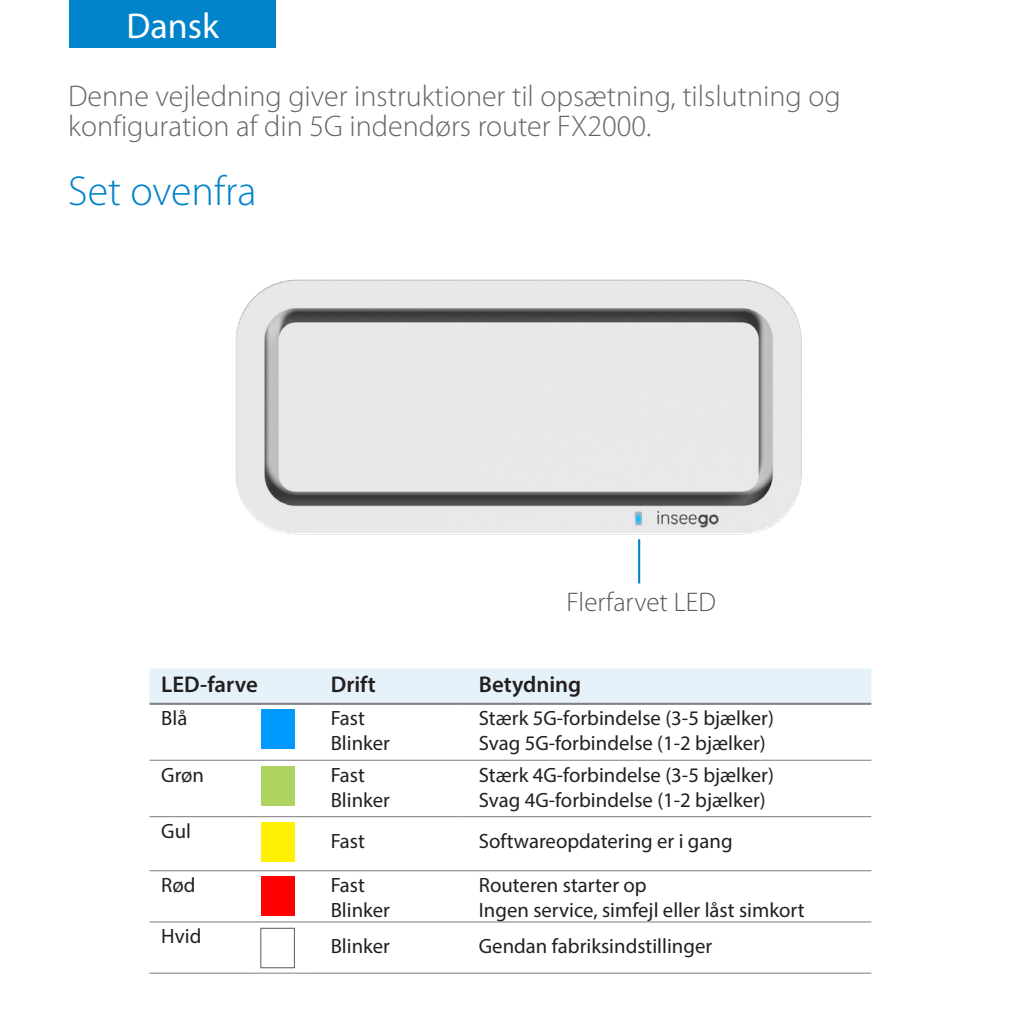
<style>
.page{position:relative;width:1021px;height:1021px;background:#fff}
.page>*{position:absolute;margin:0;border:0;box-sizing:border-box;transform-origin:0 0}
.Subhead_1{font:300 42px "Myriad Pro";color:#0083ca}
.t1{font:36px "Myriad Pro";color:#fff}
.Body_Copy_1{font:300 30px/30px "Myriad Pro";color:#656666}
.t2{font:300 27px "Myriad Pro";color:#57585a}
.Normal-table{font:600 22.8px "Myriad Pro";color:#231f20}
.Normal-table-2{font:20.7px/24.9px "Myriad Pro";color:#231f20}
</style>
<div class="page">
<div style="left:70px;top:0;width:206px;height:47px;background:#0083ca"></div>
<img style="left:235px;top:279px;width:567px;height:305px">
<hr style="left:638px;top:539px;width:2px;height:44px;background:#0083ca">
<div style="left:149px;top:668px;width:722px;height:34px;background:#e6f2fa"></div>
<hr style="left:149px;top:702px;width:97px;height:2px;background:#808080">
<hr style="left:246px;top:702px;width:68px;height:2px;background:#808080">
<hr style="left:314px;top:702px;width:148px;height:2px;background:#808080">
<hr style="left:462px;top:702px;width:409px;height:2px;background:#808080">
<hr style="left:149px;top:759px;width:97px;height:1px;background:#808080">
<hr style="left:246px;top:759px;width:68px;height:1px;background:#808080">
<hr style="left:314px;top:759px;width:148px;height:1px;background:#808080">
<hr style="left:462px;top:759px;width:409px;height:1px;background:#808080">
<hr style="left:149px;top:816px;width:97px;height:1px;background:#808080">
<hr style="left:149px;top:921px;width:97px;height:1px;background:#808080">
<hr style="left:246px;top:816px;width:68px;height:1px;background:#808080">
<hr style="left:246px;top:972px;width:68px;height:1px;background:#808080">
<hr style="left:314px;top:816px;width:148px;height:1px;background:#808080">
<hr style="left:314px;top:921px;width:148px;height:1px;background:#808080">
<hr style="left:462px;top:816px;width:409px;height:1px;background:#808080">
<hr style="left:462px;top:921px;width:409px;height:1px;background:#808080">
<hr style="left:149px;top:870px;width:97px;height:1px;background:#808080">
<hr style="left:149px;top:972px;width:97px;height:1px;background:#808080">
<hr style="left:246px;top:870px;width:68px;height:1px;background:#808080">
<hr style="left:246px;top:921px;width:68px;height:1px;background:#808080">
<hr style="left:314px;top:870px;width:148px;height:1px;background:#808080">
<hr style="left:314px;top:972px;width:148px;height:1px;background:#808080">
<hr style="left:462px;top:870px;width:409px;height:1px;background:#808080">
<hr style="left:462px;top:972px;width:409px;height:1px;background:#808080">
<div style="left:261px;top:709px;width:33px;height:40px;background:#09f"></div>
<div style="left:261px;top:766px;width:33px;height:39px;background:#add461"></div>
<div style="left:261px;top:822px;width:33px;height:40px;background:#fff101"></div>
<div style="left:261px;top:876px;width:33px;height:40px;background:#f00"></div>
<div style="left:260px;top:927px;width:35px;height:41px;background:#fff;border:1px solid #57585a"></div>
<h2 class="t1" style="left:126px;top:4px;width:94px">Dansk</h2>
<p class="Body_Copy_1" style="left:68px;top:81px;width:774px">Denne vejledning giver instruktioner til opsætning, tilslutning og konfiguration af din 5G indendørs router FX2000.</p>
<p class="Subhead_1" style="left:68px;top:167px;width:190px">Set ovenfra</p>
<p class="t2" style="left:566px;top:586px;width:151px">Flerfarvet LED</p>
<p class="Normal-table" style="left:161px;top:669px;width:98px">LED-farve</p>
<p class="Normal-table" style="left:331px;top:669px;width:47px">Drift</p>
<p class="Normal-table" style="left:479px;top:669px;width:104px">Betydning</p>
<p class="Normal-table-2" style="left:161px;top:705px;width:28px">Blå</p>
<p class="Normal-table-2" style="left:331px;top:705px;width:61px">Fast<br>Blinker</p>
<p class="Normal-table-2" style="left:479px;top:705px;width:296px">Stærk 5G-forbindelse (3-5 bjælker)<br>Svag 5G-forbindelse (1-2 bjælker)</p>
<p class="Normal-table-2" style="left:161px;top:762px;width:44px">Grøn</p>
<p class="Normal-table-2" style="left:331px;top:762px;width:36px">Fast</p>
<p class="Normal-table-2" style="left:331px;top:786px;width:61px">Blinker</p>
<p class="Normal-table-2" style="left:479px;top:762px;width:296px">Stærk 4G-forbindelse (3-5 bjælker)</p>
<p class="Normal-table-2" style="left:479px;top:786px;width:288px">Svag 4G-forbindelse (1-2 bjælker)</p>
<p class="Normal-table-2" style="left:161px;top:818px;width:31px">Gul</p>
<p class="Normal-table-2" style="left:331px;top:827px;width:36px">Fast</p>
<p class="Normal-table-2" style="left:479px;top:827px;width:255px">Softwareopdatering er i gang</p>
<p class="Normal-table-2" style="left:161px;top:872px;width:36px">Rød</p>
<p class="Normal-table-2" style="left:331px;top:872px;width:36px">Fast</p>
<p class="Normal-table-2" style="left:331px;top:897px;width:61px">Blinker</p>
<p class="Normal-table-2" style="left:479px;top:872px;width:169px">Routeren starter op</p>
<p class="Normal-table-2" style="left:479px;top:897px;width:327px">Ingen service, simfejl eller låst simkort</p>
<p class="Normal-table-2" style="left:161px;top:923px;width:42px">Hvid</p>
<p class="Normal-table-2" style="left:331px;top:933px;width:61px">Blinker</p>
<p class="Normal-table-2" style="left:479px;top:933px;width:235px">Gendan fabriksindstillinger</p>
</div>
